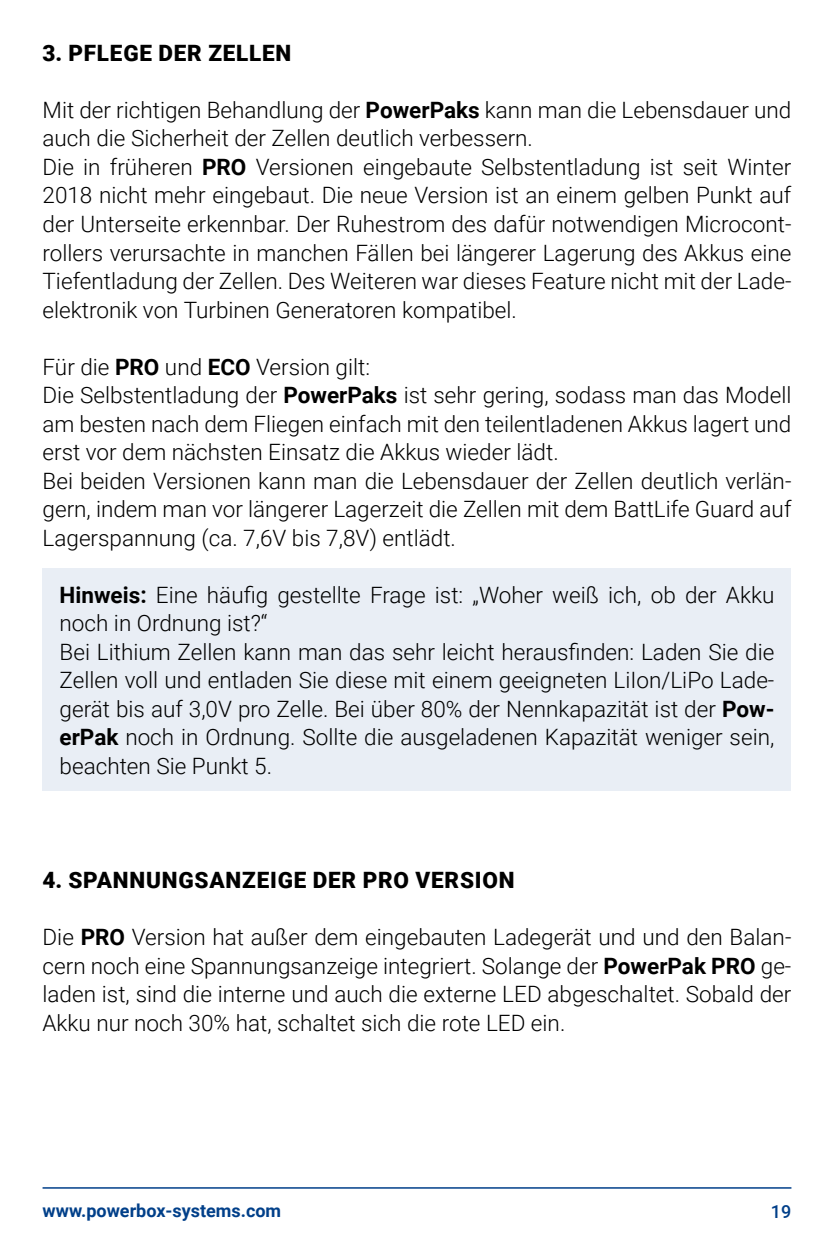
<style>
.page{position:relative;width:834px;height:1234px;background:#fff}
.page>*{position:absolute;margin:0;border:0;box-sizing:border-box;transform-origin:0 0}
.t1{font:300 22.5px/28.5px "Roboto";color:#000}
.t2{font:900 22.5px "Roboto";letter-spacing:.035em;color:#000}
.t3{font:700 18px "Roboto";color:#003f89}
.t4{font:500 18px "Roboto";color:#003f89}
.s1{font-weight:700}
</style>
<div class="page">
<hr style="left:43px;top:1186px;width:748px;height:2px;background:#003f89">
<div style="left:43px;top:568px;width:748px;height:222px;background:#e9eef5"></div>
<p class="t2" style="left:43px;top:37px;width:250px">3. PFLEGE DER ZELLEN</p>
<p class="t1" style="left:43px;top:95px;width:750px">Mit der richtigen Behandlung der <span class="s1">PowerPaks</span> kann man die Lebensdauer und auch die Sicherheit der Zellen deutlich verbessern.<br>Die in früheren <span class="s1">PRO</span> Versionen eingebaute Selbstentladung ist seit Winter 2018 nicht mehr eingebaut. Die neue Version ist an einem gelben Punkt auf der Unterseite erkennbar. Der Ruhestrom des dafür notwendigen Microcont&shy;rollers verursachte in manchen Fällen bei längerer Lagerung des Akkus eine Tiefentladung der Zellen. Des Weiteren war dieses Feature nicht mit der Lade&shy;elektronik von Turbinen Generatoren kompatibel.</p>
<p class="t1" style="left:43px;top:351px;width:750px">Für die <span class="s1">PRO</span> und <span class="s1">ECO</span> Version gilt:<br>Die Selbstentladung der <span class="s1">PowerPaks</span> ist sehr gering, sodass man das Modell am besten nach dem Fliegen einfach mit den teilentladenen Akkus lagert und erst vor dem nächsten Einsatz die Akkus wieder lädt.<br>Bei beiden Versionen kann man die Lebensdauer der Zellen deutlich verlän&shy;gern, indem man vor längerer Lagerzeit die Zellen mit dem BattLife Guard auf Lagerspannung (ca. 7,6V bis 7,8V) entlädt.</p>
<p class="t1" style="left:60px;top:579px;width:716px"><span class="s1">Hinweis:</span> Eine häufig gestellte Frage ist: „Woher weiß ich, ob der Akku noch in Ordnung ist?“<br>Bei Lithium Zellen kann man das sehr leicht herausfinden: Laden Sie die Zellen voll und entladen Sie diese mit einem geeigneten LiIon/LiPo Lade&shy;gerät bis auf 3,0V pro Zelle. Bei über 80% der Nennkapazität ist der <span class="s1">Pow&shy;erPak</span> noch in Ordnung. Sollte die ausgeladenen Kapazität weniger sein, beachten Sie Punkt 5.</p>
<p class="t2" style="left:43px;top:864px;width:473px">4. SPANNUNGSANZEIGE DER PRO VERSION</p>
<p class="t1" style="left:42px;top:921px;width:750px;text-align:justify">Die <span class="s1">PRO</span> Version hat außer dem eingebauten Ladegerät und und den Balan&shy;cern noch eine Spannungsanzeige integriert. Solange der <span class="s1">PowerPak PRO</span> ge&shy;laden ist, sind die interne und auch die externe LED abgeschaltet. Sobald der Akku nur noch 30% hat, schaltet sich die rote LED ein.</p>
<p class="t3" style="left:43px;top:1197px;width:240px">www.powerbox-systems.com</p>
<p class="t4" style="left:770px;top:1198px;width:22px">19</p>
</div>
